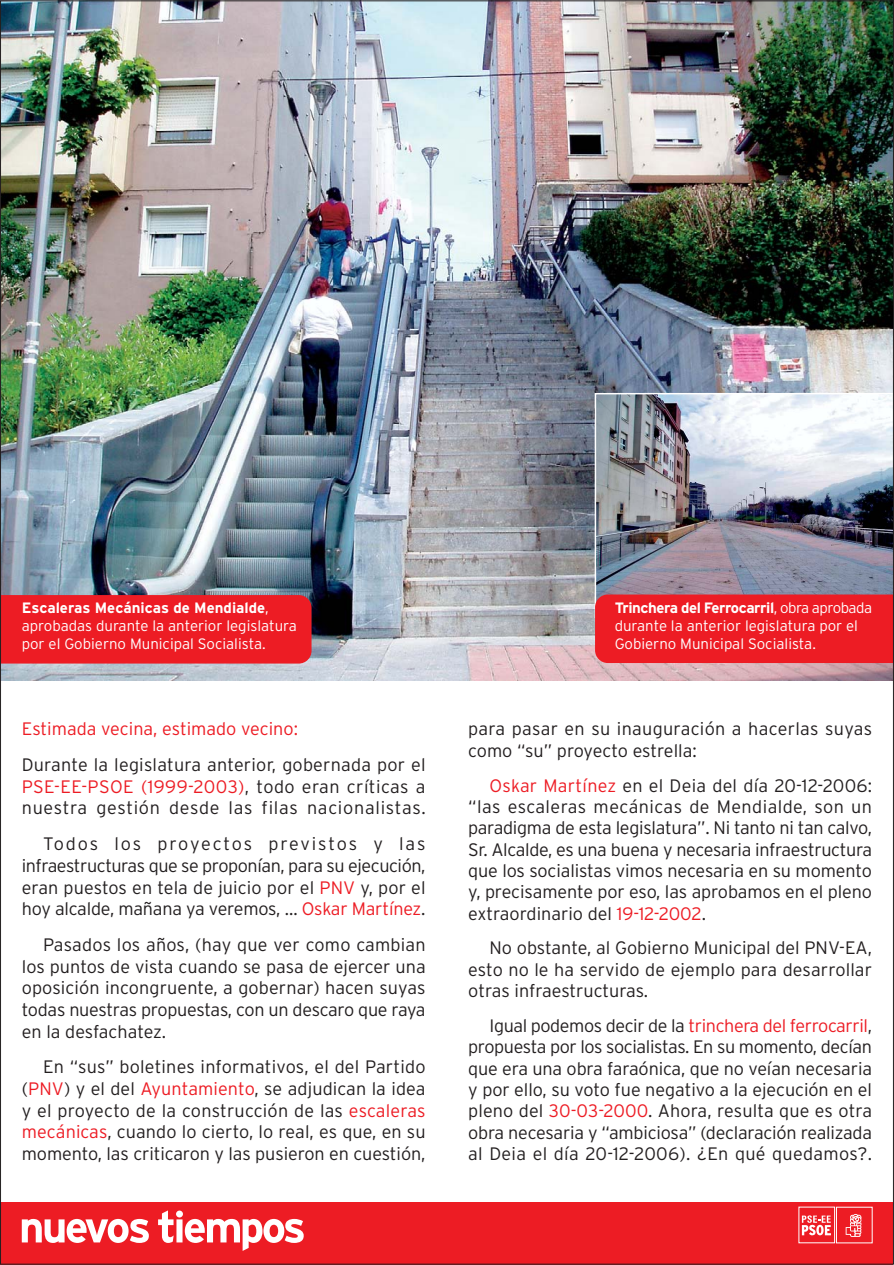
<style>
.page{position:relative;width:894px;height:1265px;background:#fff}
.page>*{position:absolute;margin:0;border:0;box-sizing:border-box;transform-origin:0 0}
.t1{font:300 18px/21.3px "Interstate";color:#231f20;text-align:justify}
.t2{font:300 18px "Interstate";color:#ed1c24}
.t3{font:300 15px/18px "Interstate";color:#fff}
.s1{font-weight:700}
.s2{color:#ed1c24}
</style>
<div class="page">
<div style="left:1px;top:1201px;width:892px;height:63px;background:#ed1c24"></div>
<img style="left:2px;top:3px;width:890px;height:677px">
<div style="left:2px;top:595px;width:310px;height:68px;background:#ed1c24"></div>
<img style="left:595px;top:393px;width:297px;height:201px">
<div style="left:595px;top:594px;width:297px;height:69px;background:#ed1c24"></div>
<svg style="left:22px;top:1218px;width:127px;height:24px"></svg>
<svg style="left:158px;top:1210px;width:146px;height:40px"></svg>
<svg style="left:846px;top:1214px;width:16px;height:22px"></svg>
<svg style="left:802px;top:1215px;width:29px;height:20px"></svg>
<p class="t3" style="left:22px;top:600px;width:277px"><span class="s1">Escaleras Mecánicas de Mendialde</span>, aprobadas durante la anterior legislatura por el Gobierno Municipal Socialista.</p>
<p class="t3" style="left:615px;top:600px;width:259px"><span class="s1">Trinchera del Ferrocarril</span>, obra aprobada durante la anterior legislatura por el<br>Gobierno Municipal Socialista.</p>
<p class="t2" style="left:22px;top:722px;width:278px">Estimada vecina, estimado vecino:</p>
<p class="t1" style="left:22px;top:755px;width:405px">Durante la legislatura anterior, gobernada por el <span class="s2">PSE-EE-PSOE (1999-2003)</span>, todo eran críticas a nuestra gestión desde las filas nacionalistas.</p>
<p class="t1" style="left:22px;top:834px;width:405px;text-indent:21px">Todos los proyectos previstos y las infraestructuras que se proponían, para su ejecución, eran puestos en tela de juicio por el <span class="s2">PNV</span> y, por el hoy alcalde, mañana ya veremos, … <span class="s2">Oskar Martínez</span>.</p>
<p class="t1" style="left:22px;top:935px;width:405px;text-indent:21px">Pasados los años, (hay que ver como cambian los puntos de vista cuando se pasa de ejercer una oposición incongruente, a gobernar) hacen suyas todas nuestras propuestas, con un descaro que raya en la desfachatez.</p>
<p class="t1" style="left:22px;top:1057px;width:405px;text-indent:21px">En “sus” boletines informativos, el del Partido (<span class="s2">PNV</span>) y el del <span class="s2">Ayuntamiento</span>, se adjudican la idea y el proyecto de la construcción de las <span class="s2">escaleras mecánicas</span>, cuando lo cierto, lo real, es que, en su momento, las criticaron y las pusieron en cuestión,</p>
<p class="t1" style="left:468px;top:720px;width:405px">para pasar en su inauguración a hacerlas suyas como “su” proyecto estrella:</p>
<p class="t1" style="left:468px;top:776px;width:405px;text-indent:21px"><span class="s2">Oskar Martínez</span> en el Deia del día 20-12-2006: “las escaleras mecánicas de Mendialde, son un paradigma de esta legislatura”. Ni tanto ni tan calvo, Sr. Alcalde, es una buena y necesaria infraestructura que los socialistas vimos necesaria en su momento y, precisamente por eso, las aprobamos en el pleno extraordinario del <span class="s2">19-12-2002</span>.</p>
<p class="t1" style="left:468px;top:939px;width:405px;text-indent:21px">No obstante, al Gobierno Municipal del PNV-EA, esto no le ha servido de ejemplo para desarrollar otras infraestructuras.</p>
<p class="t1" style="left:468px;top:1016px;width:405px;text-indent:21px">Igual podemos decir de la <span class="s2">trinchera del ferrocarril</span>, propuesta por los socialistas. En su momento, decían que era una obra faraónica, que no veían necesaria y por ello, su voto fue negativo a la ejecución en el pleno del <span class="s2">30-03-2000</span>. Ahora, resulta que es otra obra necesaria y “ambiciosa” (declaración realizada al Deia el día 20-12-2006). ¿En qué quedamos?.</p>
</div>
